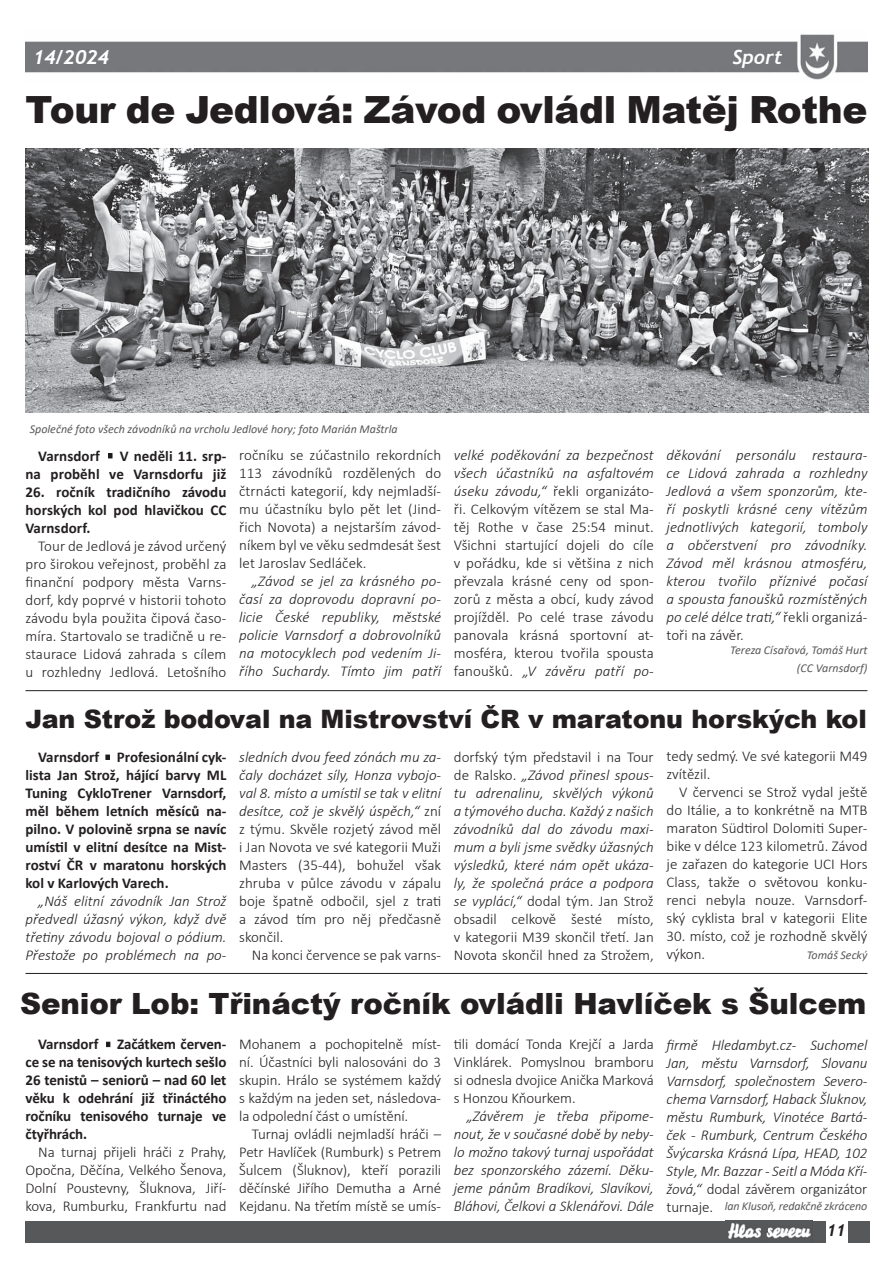
<style>
.page{position:relative;width:893px;height:1263px;background:#fff}
.page>*{position:absolute;margin:0;border:0;box-sizing:border-box;transform-origin:0 0}
.t1{font:900 37.5px "Arial";letter-spacing:-.01em;color:#231f20}
.t2{font:900 29.25px "Arial";letter-spacing:-.005em;color:#231f20}
.t3{font:900 25.35px "Arial";letter-spacing:-.005em;color:#231f20}
.t4{font:italic 700 19.5px "Trebuchet";color:#fff}
.t5{font:italic 700 16.5px "Trebuchet";color:#231f20}
.t6{font:300 15px/18px "Calibri";letter-spacing:-.005em;color:#231f20;text-align:justify}
.t7{font:italic 300 15px/18px "Calibri";color:#231f20;text-align:justify}
.t8{font:700 15px/18px "Calibri";color:#231f20;text-align:justify}
.t9{font:italic 12px/18px "Calibri";color:#57585a;text-align:right}
.s1{font-style:italic}
.s2{font-style:normal}
.s3{font-weight:300;font-style:normal;font-size:15px;color:#231f20}
</style>
<div class="page">
<div style="left:26px;top:1221px;width:800px;height:21px;background:#57585a"></div>
<div style="left:849px;top:1221px;width:21px;height:21px;background:#57585a"></div>
<img style="left:725px;top:1220px;width:87px;height:19px">
<img style="left:26px;top:34px;width:841px;height:46px">
<svg style="left:106px;top:755px;width:3px;height:5px"></svg>
<img style="left:26px;top:149px;width:843px;height:264px">
<hr style="left:26px;top:690px;width:841px;height:1px;background:#231f20">
<hr style="left:26px;top:973px;width:841px;height:1px;background:#231f20">
<svg style="left:106px;top:1042px;width:4px;height:5px"></svg>
<svg style="left:108px;top:453px;width:4px;height:5px"></svg>
<h3 class="t4" style="left:33px;top:45px;width:78px">14/2024</h3>
<h3 class="t4" style="left:732px;top:45px;width:51px">Sport</h3>
<h1 class="t1" style="left:26px;top:82px;width:843px">Tour de Jedlová: Závod ovládl Matěj Rothe</h1>
<p class="t9" style="left:30px;top:420px;width:369px">Společné foto všech závodníků na vrcholu Jedlové hory; foto Marián Maštrla</p>
<p class="t8" style="left:26px;top:446px;width:202px;text-align:right">V neděli 11. srp-<br>na proběhl ve Varnsdorfu již</p>
<p class="t8" style="left:26px;top:482px;width:202px">26. ročník tradičního závodu horských kol pod hlavičkou CC Varnsdorf.</p>
<p class="t6" style="left:26px;top:537px;width:202px;text-indent:13px">Tour de Jedlová je závod určený pro širokou veřejnost, proběhl za finanční podpory města Varns&shy;dorf, kdy poprvé v historii tohoto závodu byla použita čipová časo&shy;míra. Startovalo se tradičně u re&shy;staurace Lidová zahrada s cílem u rozhledny Jedlová. Letošního</p>
<p class="t8" style="left:38px;top:446px;width:63px">Varnsdorf</p>
<p class="t6" style="left:239px;top:446px;width:204px">ročníku se zúčastnilo rekordních 113 závodníků rozdělených do čtrnácti kategorií, kdy nejmladší&shy;mu účastníku bylo pět let (Jind&shy;řich Novota) a nejstarším závod&shy;níkem byl ve věku sedmdesát šest let Jaroslav Sedláček.</p>
<p class="t7" style="left:239px;top:572px;width:204px;text-indent:13px">„Závod se jel za krásného po&shy;časí za doprovodu dopravní po&shy;licie České republiky, městské policie Varnsdorf a dobrovolníků na motocyklech pod vedením Ji&shy;řího Suchardy. Tímto jim patří</p>
<p class="t6" style="left:454px;top:446px;width:201px"><span class="s1">velké poděkování za bezpečnost všech účastníků na asfaltovém úseku závodu,“</span> řekli organizáto&shy;ři. Celkovým vítězem se stal Ma&shy;těj Rothe v čase 25:54 minut.<br>Všichni startující dojeli do cíle v pořádku, kde si většina z nich převzala krásné ceny od spon&shy;zorů z města a obcí, kudy závod projížděl. Po celé trase závodu panovala krásná sportovní at&shy;mosféra, kterou tvořila spousta fanoušků. <span class="s1">„V závěru patří po-</span></p>
<p class="t7" style="left:666px;top:446px;width:202px">děkování personálu restaura&shy;ce Lidová zahrada a rozhledny Jedlová a všem sponzorům, kte&shy;ří poskytli krásné ceny vítězům jednotlivých kategorií, tomboly a občerstvení pro závodníky.<br>Závod měl krásnou atmosféru, kterou tvořilo příznivé počasí a spousta fanoušků rozmístěných po celé délce trati,“ <span class="s2">řekli organizá&shy;toři na závěr.</span></p>
<p class="t9" style="left:730px;top:641px;width:139px">Tereza Císařová, Tomáš Hurt (CC Varnsdorf)</p>
<h3 class="t3" style="left:26px;top:701px;width:843px">Jan Strož bodoval na Mistrovství ČR v maratonu horských kol</h3>
<p class="t8" style="left:26px;top:748px;width:202px;text-indent:13px">Varnsdorf Profesionální cyk&shy;lista Jan Strož, hájící barvy ML Tuning CykloTrener Varnsdorf, měl během letních měsíců na&shy;pilno. V polovině srpna se navíc umístil v elitní desítce na Mist&shy;roství ČR v maratonu horských kol v Karlových Varech.</p>
<p class="t7" style="left:26px;top:892px;width:202px;text-indent:13px">„Náš elitní závodník Jan Strož předvedl úžasný výkon, když dvě třetiny závodu bojoval o pódium.<br>Přestože po problémech na po-</p>
<p class="t6" style="left:239px;top:748px;width:203px"><span class="s1">sledních dvou feed zónách mu za&shy;čaly docházet síly, Honza vybojo&shy;val 8. místo a umístil se tak v elitní desítce, což je skvělý úspěch,“</span> zní z týmu. Skvěle rozjetý závod měl i Jan Novota ve své kategorii Muži Masters (35-44), bohužel však zhruba v půlce závodu v zápalu boje špatně odbočil, sjel z trati a závod tím pro něj předčasně skončil.</p>
<p class="t6" style="left:252px;top:946px;width:191px">Na konci července se pak varns-</p>
<p class="t7" style="left:454px;top:748px;width:201px"><span class="s2">dorfský tým představil i na Tour de Ralsko.</span> „Závod přinesl spous&shy;tu adrenalinu, skvělých výkonů a týmového ducha. Každý z našich závodníků dal do závodu maxi&shy;mum a byli jsme svědky úžasných výsledků, které nám opět ukáza&shy;ly, že společná práce a podpora se vyplácí,“ <span class="s2">dodal tým. Jan Strož obsadil celkově šesté místo, v kategorii M39 skončil třetí. Jan Novota skončil hned za Strožem,</span></p>
<p class="t6" style="left:666px;top:747px;width:202px">tedy sedmý. Ve své kategorii M49 zvítězil.</p>
<p class="t6" style="left:666px;top:783px;width:202px;text-indent:13px">V červenci se Strož vydal ještě do Itálie, a to konkrétně na MTB maraton Südtirol Dolomiti Super&shy;bike v délce 123 kilometrů. Závod je zařazen do kategorie UCI Hors Class, takže o světovou konku&shy;renci nebyla nouze. Varnsdorf&shy;ský cyklista bral v kategorii Elite</p>
<p class="t6" style="left:666px;top:927px;width:202px">30. místo, což je rozhodně skvělý výkon.</p>
<p class="t9" style="left:807px;top:945px;width:62px">Tomáš Secký</p>
<h2 class="t2" style="left:20px;top:983px;width:848px">Senior Lob: Třináctý ročník ovládli Havlíček s Šulcem</h2>
<p class="t8" style="left:26px;top:1035px;width:202px;text-indent:13px">Varnsdorf Začátkem červen&shy;ce se na tenisových kurtech sešlo 26 tenistů – seniorů – nad 60 let věku k odehrání již třináctého ročníku tenisového turnaje ve čtyřhrách.</p>
<p class="t6" style="left:26px;top:1143px;width:202px;text-indent:13px">Na turnaj přijeli hráči z Prahy, Opočna, Děčína, Velkého Šenova, Dolní Poustevny, Šluknova, Jiří&shy;kova, Rumburku, Frankfurtu nad</p>
<p class="t6" style="left:239px;top:1035px;width:204px">Mohanem a pochopitelně míst&shy;ní. Účastníci byli nalosováni do 3 skupin. Hrálo se systémem každý s každým na jeden set, následova&shy;la odpolední část o umístění.</p>
<p class="t6" style="left:239px;top:1125px;width:204px;text-indent:13px">Turnaj ovládli nejmladší hráči – Petr Havlíček (Rumburk) s Petrem Šulcem (Šluknov), kteří porazili děčínské Jiřího Demutha a Arné Kejdanu. Na třetím místě se umís-</p>
<p class="t6" style="left:454px;top:1035px;width:201px">tili domácí Tonda Krejčí a Jarda Vinklárek. Pomyslnou bramboru si odnesla dvojice Anička Marková s Honzou Kňourkem.</p>
<p class="t7" style="left:454px;top:1107px;width:201px;text-indent:13px">„Závěrem je třeba připome&shy;nout, že v současné době by neby&shy;lo možno takový turnaj uspořádat bez sponzorského zázemí. Děku&shy;jeme pánům Bradíkovi, Slavíkovi, Bláhovi, Čelkovi a Sklenářovi. Dále</p>
<p class="t7" style="left:666px;top:1036px;width:202px">firmě Hledambyt.cz- Suchomel Jan, městu Varnsdorf, Slovanu Varnsdorf, společnostem Severo&shy;chema Varnsdorf, Haback Šluknov, městu Rumburk, Vinotéce Bartá&shy;ček - Rumburk, Centrum Českého Švýcarska Krásná Lípa, HEAD, 102<br>Style, Mr. Bazzar - Seitl a Móda Kří&shy;žová,“ <span class="s2">dodal závěrem organizátor</span></p>
<p class="t9" style="left:666px;top:1197px;width:202px"><span class="s3">turnaje.</span> lan Klusoň, redakčně zkráceno</p>
<p class="t5" style="left:827px;top:1220px;width:21px">11</p>
</div>
